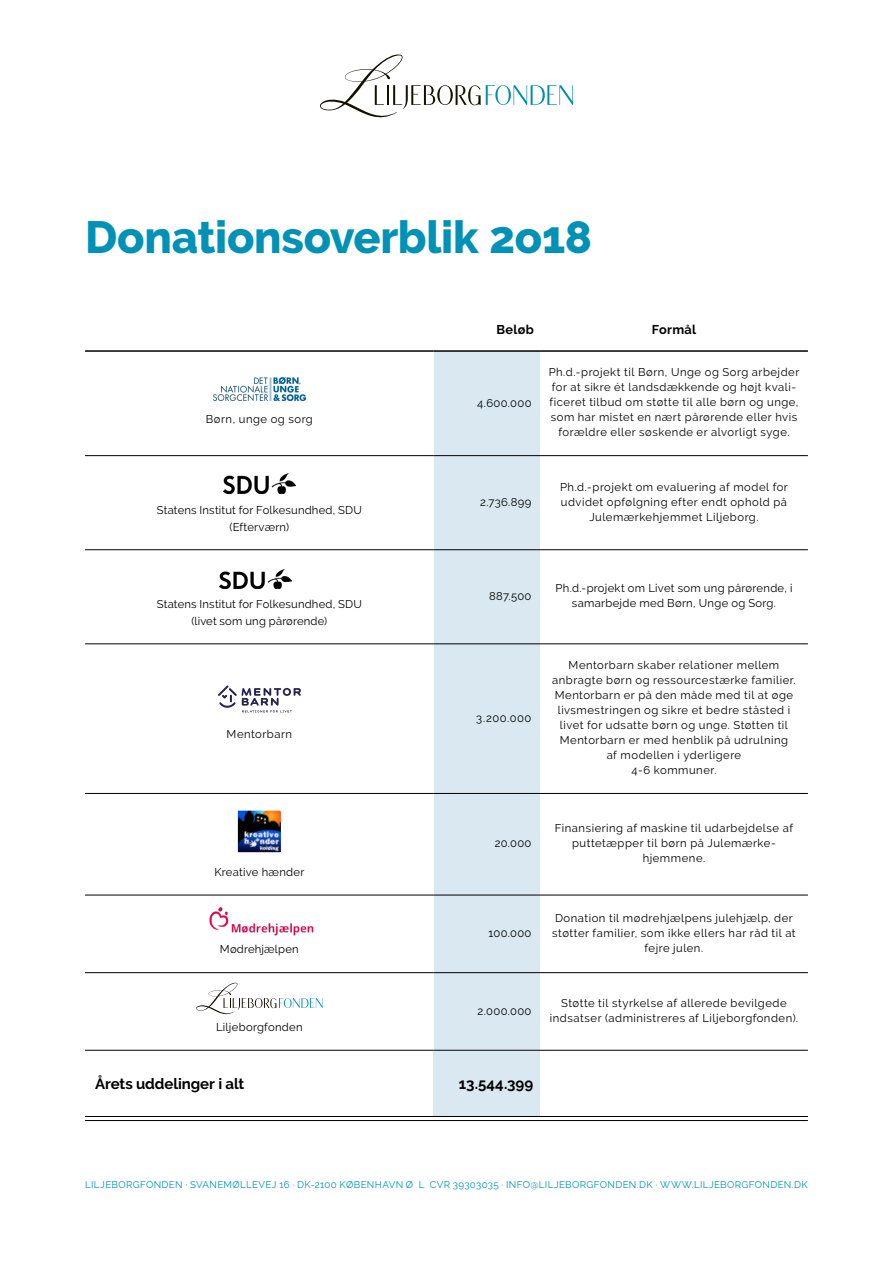
<style>
.page{position:relative;width:893px;height:1263px;background:#fff}
.page>*{position:absolute;margin:0;border:0;box-sizing:border-box;transform-origin:0 0}
.t1{font:800 45px "Raleway";letter-spacing:-.005em;color:#0092b6}
.t2{font:700 15px "Raleway";letter-spacing:-.005em;color:#000}
.t3{font:700 12.75px "Raleway";letter-spacing:.025em;color:#000}
.t4{font:11.25px/15px "Raleway";letter-spacing:.045em;color:#000;text-align:center}
.t5{font:11.25px/16.5px "Raleway";letter-spacing:.015em;color:#000;text-align:center}
.t6{font:11.25px/15px "Raleway";letter-spacing:.025em;color:#000;text-align:center}
.t7{font:11.25px "Raleway";letter-spacing:.02em;color:#000}
.t8{font:9.75px "Raleway";letter-spacing:.035em;color:#0092b6}
</style>
<div class="page">
<div style="left:434px;top:1050px;width:106px;height:66px;background:#d9e8f1"></div>
<div style="left:434px;top:352px;width:106px;height:698px;background:#d9e8f1"></div>
<hr style="left:85px;top:350px;width:349px;height:2px;background:#000">
<hr style="left:434px;top:350px;width:106px;height:2px;background:#000">
<hr style="left:540px;top:350px;width:268px;height:2px;background:#000">
<hr style="left:85px;top:1050px;width:349px;height:1px;background:#000">
<hr style="left:434px;top:1050px;width:106px;height:1px;background:#000">
<hr style="left:540px;top:1050px;width:268px;height:1px;background:#000">
<hr style="left:85px;top:455px;width:349px;height:1px;background:#000">
<hr style="left:434px;top:455px;width:106px;height:1px;background:#000">
<hr style="left:540px;top:455px;width:268px;height:1px;background:#000">
<hr style="left:85px;top:549px;width:349px;height:1px;background:#000">
<hr style="left:434px;top:549px;width:106px;height:1px;background:#000">
<hr style="left:540px;top:549px;width:268px;height:1px;background:#000">
<hr style="left:85px;top:644px;width:349px;height:1px;background:#000">
<hr style="left:434px;top:644px;width:106px;height:1px;background:#000">
<hr style="left:540px;top:644px;width:268px;height:1px;background:#000">
<hr style="left:85px;top:793px;width:349px;height:1px;background:#000">
<hr style="left:434px;top:793px;width:106px;height:1px;background:#000">
<hr style="left:540px;top:793px;width:268px;height:1px;background:#000">
<hr style="left:85px;top:895px;width:349px;height:1px;background:#000">
<hr style="left:434px;top:895px;width:106px;height:1px;background:#000">
<hr style="left:540px;top:895px;width:268px;height:1px;background:#000">
<hr style="left:85px;top:972px;width:349px;height:1px;background:#000">
<hr style="left:434px;top:972px;width:106px;height:1px;background:#000">
<hr style="left:540px;top:972px;width:268px;height:1px;background:#000">
<img style="left:220px;top:569px;width:72px;height:20px">
<img style="left:223px;top:474px;width:72px;height:19px">
<img style="left:213px;top:377px;width:92px;height:24px">
<img style="left:238px;top:811px;width:43px;height:41px">
<img style="left:209px;top:907px;width:105px;height:28px">
<svg style="left:218px;top:685px;width:83px;height:27px"></svg>
<svg style="left:196px;top:982px;width:127px;height:33px"></svg>
<svg style="left:319px;top:54px;width:254px;height:64px"></svg>
<hr style="left:85px;top:1120px;width:723px;height:1px;background:#000">
<hr style="left:85px;top:1116px;width:723px;height:1px;background:#000">
<h1 class="t1" style="left:85px;top:212px;width:509px">Donationsoverblik 2o18</h1>
<p class="t4" style="left:206px;top:411px;width:109px">Børn, unge og sorg</p>
<p class="t5" style="left:157px;top:502px;width:207px">Statens Institut for Folkesundhed, SDU (Efterværn)</p>
<p class="t5" style="left:157px;top:596px;width:207px">Statens Institut for Folkesundhed, SDU (livet som ung pårørende)</p>
<p class="t4" style="left:227px;top:727px;width:67px">Mentorbarn</p>
<p class="t6" style="left:214px;top:864px;width:92px">Kreative hænder</p>
<p class="t7" style="left:220px;top:943px;width:80px">Mødrehjælpen</p>
<p class="t6" style="left:216px;top:1019px;width:88px">Liljeborgfonden</p>
<p class="t3" style="left:496px;top:322px;width:39px">Beløb</p>
<p class="t3" style="left:652px;top:322px;width:46px">Formål</p>
<p class="t4" style="left:477px;top:395px;width:56px">4.600.000</p>
<p class="t4" style="left:480px;top:494px;width:53px">2.736.899</p>
<p class="t4" style="left:549px;top:365px;width:252px">Ph.d.-projekt til Børn, Unge og Sorg arbejder for at sikre ét landsdækkende og højt kvali&shy;ficeret tilbud om støtte til alle børn og unge, som har mistet en nært pårørende eller hvis forældre eller søskende er alvorligt syge.</p>
<p class="t4" style="left:560px;top:479px;width:229px">Ph.d.-projekt om evaluering af model for udvidet opfølgning efter endt ophold på<br>Julemærkehjemmet Liljeborg.</p>
<p class="t4" style="left:489px;top:588px;width:44px">887.500</p>
<p class="t6" style="left:555px;top:581px;width:238px">Ph.d.-projekt om Livet som ung pårørende, i samarbejde med Børn, Unge og Sorg.</p>
<p class="t4" style="left:476px;top:710px;width:57px">3.200.000</p>
<p class="t4" style="left:495px;top:836px;width:38px">20.000</p>
<p class="t4" style="left:489px;top:925px;width:44px">100.000</p>
<p class="t4" style="left:552px;top:658px;width:245px">Mentorbarn skaber relationer mellem anbragte børn og ressourcestærke familier.<br>Mentorbarn er på den måde med til at øge livsmestringen og sikre et bedre ståsted i livet for udsatte børn og unge. Støtten til Mentorbarn er med henblik på udrulning<br>af modellen i yderligere<br>4-6 kommuner.</p>
<p class="t4" style="left:555px;top:821px;width:240px">Finansiering af maskine til udarbejdelse af puttetæpper til børn på Julemærke&shy;hjemmene.</p>
<p class="t4" style="left:552px;top:910px;width:245px">Donation til mødrehjælpens julehjælp, der støtter familier, som ikke ellers har råd til at fejre julen.</p>
<p class="t4" style="left:478px;top:1003px;width:55px">2.000.000</p>
<p class="t4" style="left:550px;top:995px;width:250px">Støtte til styrkelse af allerede bevilgede indsatser (administreres af Liljeborgfonden).</p>
<h2 class="t2" style="left:95px;top:1075px;width:151px">Årets uddelinger i alt</h2>
<h2 class="t2" style="left:459px;top:1075px;width:76px">13.544.399</h2>
<p class="t8" style="left:85px;top:1178px;width:724px">LILJEBORGFONDEN · SVANEMØLLEVEJ 16 · DK-2100 KØBENHAVN Ø L CVR 39303035 · INFO@LILJEBORGFONDEN.DK · WWW.LILJEBORGFONDEN.DK</p>
</div>
